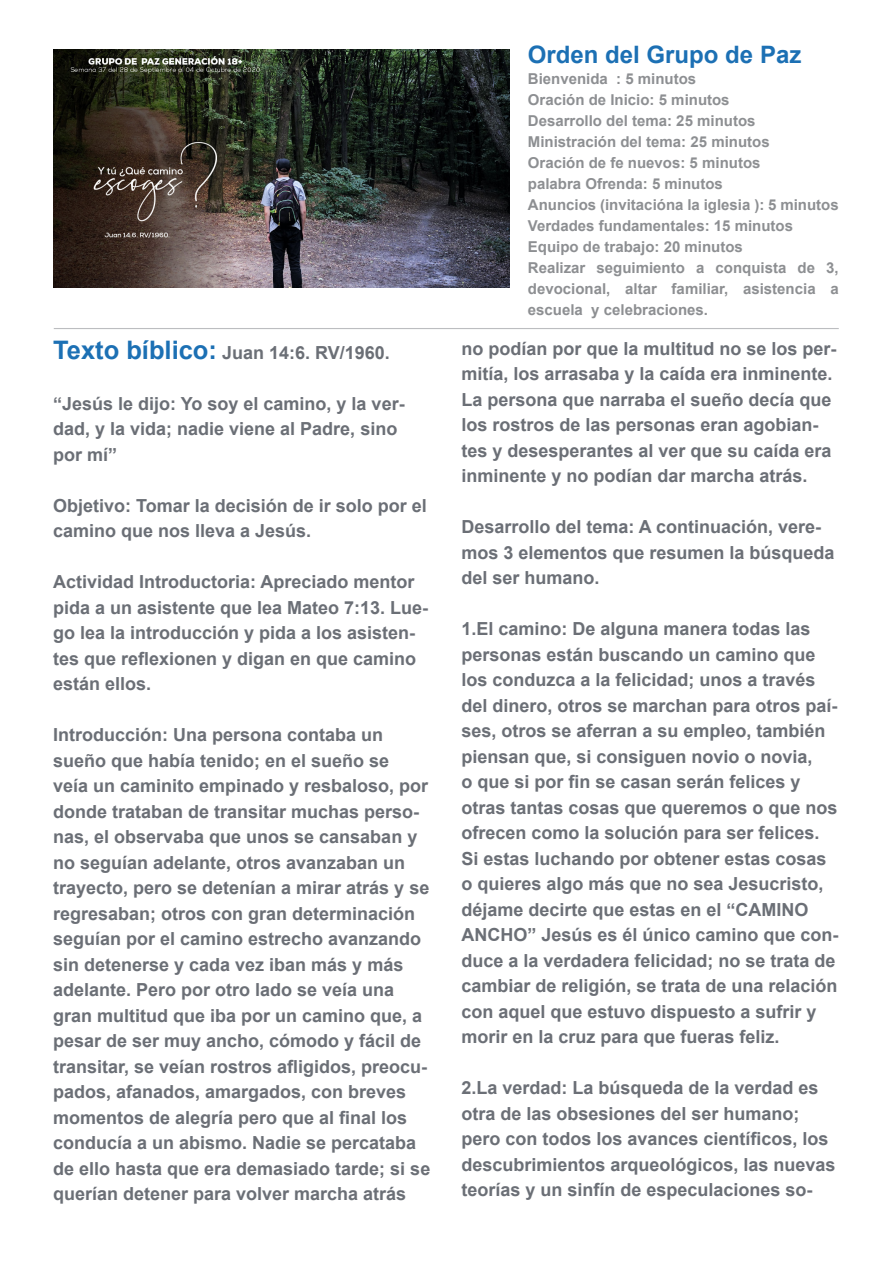
<style>
.page{position:relative;width:893px;height:1263px;background:#fff}
.page>*{position:absolute;margin:0;border:0;box-sizing:border-box;transform-origin:0 0}
.t1{font:700 24px "Arial";color:#1c70b4}
.t2{font:700 18px/25.5px "Arial";color:#6b6f76}
.t3{font:700 15px/21px "Arial";color:#8d8f92;text-align:justify}
.s1{font-size:25.5px;color:#1c70b4}
</style>
<div class="page">
<img style="left:54px;top:50px;width:455px;height:238px">
<hr style="left:54px;top:328px;width:785px;height:1px;background:#bcbdc0">
<p class="t2" style="left:53px;top:340px;width:338px"><span class="s1">Texto bíblico:</span> Juan 14:6. RV/1960.</p>
<p class="t2" style="left:53px;top:391px;width:353px">“Jesús le dijo: Yo soy el camino, y la ver&shy;dad, y la vida; nadie viene al Padre, sino por mí”</p>
<p class="t2" style="left:53px;top:493px;width:375px">Objetivo: Tomar la decisión de ir solo por el camino que nos lleva a Jesús.</p>
<p class="t2" style="left:53px;top:569px;width:377px">Actividad Introductoria: Apreciado mentor pida a un asistente que lea Mateo 7:13. Lue&shy;go lea la introducción y pida a los asisten&shy;tes que reflexionen y digan en que camino están ellos.</p>
<p class="t2" style="left:53px;top:722px;width:379px">Introducción: Una persona contaba un sueño que había tenido; en el sueño se<br>veía un caminito empinado y resbaloso, por donde trataban de transitar muchas perso&shy;nas, el observaba que unos se cansaban y no seguían adelante, otros avanzaban un trayecto, pero se detenían a mirar atrás y se regresaban; otros con gran determinación seguían por el camino estrecho avanzando sin detenerse y cada vez iban más y más adelante. Pero por otro lado se veía una gran multitud que iba por un camino que, a pesar de ser muy ancho, cómodo y fácil de transitar, se veían rostros afligidos, preocu&shy;pados, afanados, amargados, con breves momentos de alegría pero que al final los conducía a un abismo. Nadie se percataba de ello hasta que era demasiado tarde; si se querían detener para volver marcha atrás</p>
<p class="t1" style="left:528px;top:38px;width:275px">Orden del Grupo de Paz</p>
<p class="t3" style="left:528px;top:69px;width:170px">Bienvenida : 5 minutos</p>
<p class="t3" style="left:528px;top:90px;width:203px">Oración de Inicio: 5 minutos</p>
<p class="t3" style="left:528px;top:111px;width:229px">Desarrollo del tema: 25 minutos</p>
<p class="t3" style="left:528px;top:132px;width:243px">Ministración del tema: 25 minutos</p>
<p class="t3" style="left:528px;top:153px;width:234px">Oración de fe nuevos: 5 minutos</p>
<p class="t3" style="left:528px;top:174px;width:197px">palabra Ofrenda: 5 minutos</p>
<p class="t3" style="left:528px;top:195px;width:312px">Anuncios (invitacióna la iglesia ): 5 minutos</p>
<p class="t3" style="left:528px;top:216px;width:267px">Verdades fundamentales: 15 minutos</p>
<p class="t3" style="left:528px;top:237px;width:217px">Equipo de trabajo: 20 minutos</p>
<p class="t3" style="left:528px;top:258px;width:312px">Realizar seguimiento a conquista de 3, devocional, altar familiar, asistencia a escuela y celebraciones.</p>
<p class="t2" style="left:461px;top:336px;width:377px">no podían por que la multitud no se los per&shy;mitía, los arrasaba y la caída era inminente.<br>La persona que narraba el sueño decía que los rostros de las personas eran agobian&shy;tes y desesperantes al ver que su caída era inminente y no podían dar marcha atrás.</p>
<p class="t2" style="left:461px;top:514px;width:375px">Desarrollo del tema: A continuación, vere&shy;mos 3 elementos que resumen la búsqueda del ser humano.</p>
<p class="t2" style="left:461px;top:616px;width:379px">1.El camino: De alguna manera todas las personas están buscando un camino que los conduzca a la felicidad; unos a través del dinero, otros se marchan para otros paí&shy;ses, otros se aferran a su empleo, también piensan que, si consiguen novio o novia,<br>o que si por fin se casan serán felices y otras tantas cosas que queremos o que nos ofrecen como la solución para ser felices.<br>Si estas luchando por obtener estas cosas o quieres algo más que no sea Jesucristo, déjame decirte que estas en el “CAMINO ANCHO” Jesús es él único camino que con&shy;duce a la verdadera felicidad; no se trata de cambiar de religión, se trata de una relación con aquel que estuvo dispuesto a sufrir y morir en la cruz para que fueras feliz.</p>
<p class="t2" style="left:461px;top:1075px;width:376px">2.La verdad: La búsqueda de la verdad es otra de las obsesiones del ser humano; pero con todos los avances científicos, los descubrimientos arqueológicos, las nuevas teorías y un sinfín de especulaciones so-</p>
</div>
